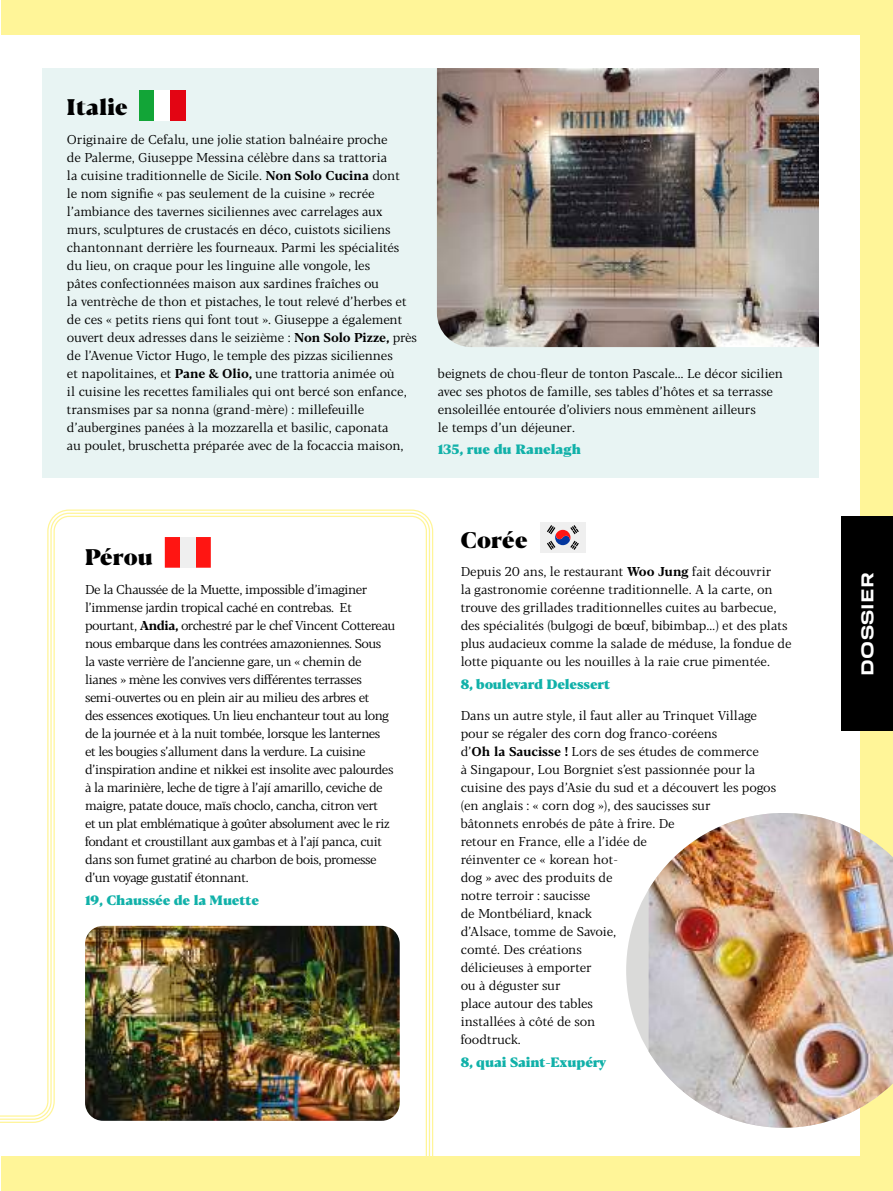
<style>
.page{position:relative;width:893px;height:1191px;background:#fff}
.page>*{position:absolute;margin:0;border:0;box-sizing:border-box;transform-origin:0 0}
.t1{font:800 22.5px "Blacker Pro Dis";letter-spacing:.01em;color:#000}
.t2{font:18px "Resolve Semibold Wd";letter-spacing:.02em;color:#fff}
.t3{font:800 13.5px "Blacker Pro Tx";letter-spacing:-.01em;color:#11b1a9}
.t4{font:12.75px/18px "Blacker Pro Tx";color:#000}
.t5{font:12.75px/18px "Blacker Pro Tx";letter-spacing:-.02em;color:#000}
.s1{font-weight:700}
</style>
<div class="page">
<div style="left:43px;top:68px;width:776px;height:410px;background:#e8f4f3"></div>
<svg style="left:0;top:515px;width:428px;height:642px"></svg>
<div style="left:1px;top:0;width:892px;height:34px;background:#fff598"></div>
<div style="left:860px;top:0;width:33px;height:1191px;background:#fff598"></div>
<div style="left:1px;top:1157px;width:892px;height:34px;background:#fff598"></div>
<img style="left:437px;top:68px;width:382px;height:279px">
<img style="left:85px;top:926px;width:315px;height:194px">
<svg style="left:626px;top:889px;width:23px;height:163px;fill:#dadad9"></svg>
<img style="left:649px;top:813px;width:244px;height:314px">
<div style="left:842px;top:517px;width:51px;height:214px;background:#000"></div>
<div style="left:139px;top:90px;width:16px;height:31px;background:#12a537"></div>
<div style="left:155px;top:90px;width:15px;height:31px;background:#fff"></div>
<div style="left:170px;top:90px;width:15px;height:31px;background:#e30513"></div>
<svg style="left:165px;top:537px;width:46px;height:30px"></svg>
<div style="left:180px;top:537px;width:15px;height:30px;background:#efefef"></div>
<svg style="left:540px;top:522px;width:46px;height:31px"></svg>
<h1 class="t1" style="left:67px;top:89px;width:62px">Italie</h1>
<p class="t4" style="left:67px;top:130px;width:352px">Originaire de Cefalu, une jolie station balnéaire proche<br>de Palerme, Giuseppe Messina célèbre dans sa trattoria<br>la cuisine traditionnelle de Sicile. <span class="s1">Non Solo Cucina</span> dont<br>le nom signifie « pas seulement de la cuisine » recrée l’ambiance des tavernes siciliennes avec carrelages aux murs, sculptures de crustacés en déco, cuistots siciliens chantonnant derrière les fourneaux. Parmi les spécialités du lieu, on craque pour les linguine alle vongole, les<br>pâtes confectionnées maison aux sardines fraîches ou<br>la ventrèche de thon et pistaches, le tout relevé d’herbes et de ces « petits riens qui font tout ». Giuseppe a également ouvert deux adresses dans le seizième : <span class="s1">Non Solo Pizze,</span> près de l’Avenue Victor Hugo, le temple des pizzas siciliennes<br>et napolitaines, et <span class="s1">Pane &amp; Olio,</span> une trattoria animée où<br>il cuisine les recettes familiales qui ont bercé son enfance, transmises par sa nonna (grand-mère) : millefeuille d’aubergines panées à la mozzarella et basilic, caponata<br>au poulet, bruschetta préparée avec de la focaccia maison,</p>
<p class="t5" style="left:438px;top:364px;width:347px">beignets de chou-fleur de tonton Pascale… Le décor sicilien avec ses photos de famille, ses tables d’hôtes et sa terrasse ensoleillée entourée d’oliviers nous emmènent ailleurs<br>le temps d’un déjeuner.</p>
<p class="t3" style="left:438px;top:439px;width:145px">135, rue du Ranelagh</p>
<h1 class="t1" style="left:85px;top:540px;width:69px">Pérou</h1>
<p class="t5" style="left:85px;top:580px;width:312px">De la Chaussée de la Muette, impossible d’imaginer l’immense jardin tropical caché en contrebas. Et pourtant, <span class="s1">Andia,</span> orchestré par le chef Vincent Cottereau nous embarque dans les contrées amazoniennes. Sous<br>la vaste verrière de l’ancienne gare, un « chemin de lianes » mène les convives vers différentes terrasses semi-ouvertes ou en plein air au milieu des arbres et<br>des essences exotiques. Un lieu enchanteur tout au long de la journée et à la nuit tombée, lorsque les lanternes<br>et les bougies s’allument dans la verdure. La cuisine d’inspiration andine et nikkei est insolite avec palourdes à la marinière, leche de tigre à l’ají amarillo, ceviche de maigre, patate douce, maïs choclo, cancha, citron vert<br>et un plat emblématique à goûter absolument avec le riz fondant et croustillant aux gambas et à l’ají panca, cuit dans son fumet gratiné au charbon de bois, promesse d’un voyage gustatif étonnant.</p>
<p class="t3" style="left:85px;top:889px;width:176px">19, Chaussée de la Muette</p>
<h1 class="t1" style="left:461px;top:523px;width:69px">Corée</h1>
<p class="t4" style="left:461px;top:562px;width:332px">Depuis 20 ans, le restaurant <span class="s1">Woo Jung</span> fait découvrir<br>la gastronomie coréenne traditionnelle. A la carte, on trouve des grillades traditionnelles cuites au barbecue, des spécialités (bulgogi de bœuf, bibimbap…) et des plats plus audacieux comme la salade de méduse, la fondue de lotte piquante ou les nouilles à la raie crue pimentée.</p>
<p class="t3" style="left:461px;top:673px;width:151px">8, boulevard Delessert</p>
<p class="t4" style="left:461px;top:706px;width:317px">Dans un autre style, il faut aller au Trinquet Village pour se régaler des corn dog franco-coréens<br>d’<span class="s1">Oh la Saucisse !</span> Lors de ses études de commerce<br>à Singapour, Lou Borgniet s’est passionnée pour la cuisine des pays d’Asie du sud et a découvert les pogos (en anglais : « corn dog »), des saucisses sur<br>bâtonnets enrobés de pâte à frire. De<br>retour en France, elle a l’idée de<br>réinventer ce « korean hot-<br>dog » avec des produits de<br>notre terroir : saucisse<br>de Montbéliard, knack<br>d’Alsace, tomme de Savoie,<br>comté. Des créations<br>délicieuses à emporter<br>ou à déguster sur<br>place autour des tables<br>installées à côté de son<br>foodtruck.</p>
<p class="t3" style="left:461px;top:1051px;width:147px">8, quai Saint-Exupéry</p>
<h2 class="t2" style="left:857px;top:675px;width:105px;rotate:-90deg">DOSSIER</h2>
</div>
